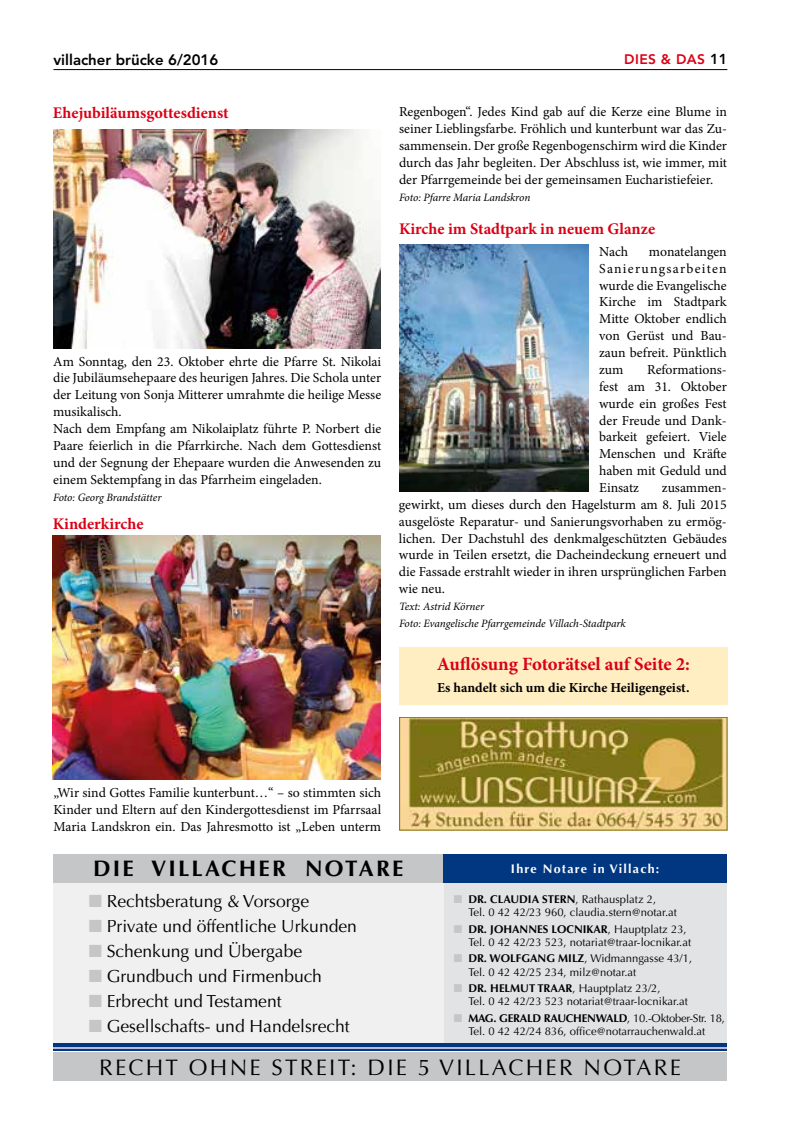
<style>
.page{position:relative;width:798px;height:1134px;background:#fff}
.page>*{position:absolute;margin:0;border:0;box-sizing:border-box;transform-origin:0 0}
.t1{font:22.5px "Optima";letter-spacing:.1em;color:#000}
.t2{font:700 22.5px "Optima";letter-spacing:.1em;color:#000}
.t3{font:700 18.75px "Minion Pro";letter-spacing:-.005em;color:#da0015}
.t4{font:17.5px "Optima";color:#000}
.t5{font:700 16.25px "Minion Pro";color:#da0015}
.t6{font:800 15px "Avenir";color:#000}
.t7{font:13.75px/16.9px "Minion Pro";color:#000;text-align:justify}
.t8{font:700 13.75px "Minion Pro";color:#000}
.t9{font:800 13.75px "Avenir";letter-spacing:.03em;color:#da0015}
.t10{font:700 12.5px "Optima";letter-spacing:.1em;color:#fff}
.t11{font:11.25px/13.1px "Optima";color:#000}
.t12{font:italic 11.25px/16.9px "Minion Pro";letter-spacing:-.01em;color:#000}
.s1{font-size:14.38px;color:#000}
.s2{color:#c5c6c8}
.s3{font-weight:700}
</style>
<div class="page">
<hr style="left:53px;top:69px;width:674px;height:1px;background:#000">
<div style="left:443px;top:881px;width:283px;height:163px;background:#e2e3e4"></div>
<div style="left:53px;top:882px;width:390px;height:163px;background:#f0f0f0"></div>
<div style="left:53px;top:854px;width:390px;height:28px;background:#c5c6c8"></div>
<div style="left:443px;top:854px;width:283px;height:28px;background:#013781"></div>
<div style="left:53px;top:1052px;width:673px;height:29px;background:#c5c6c8"></div>
<svg style="left:53px;top:1044px;width:673px;height:7px;background:#204c8f"></svg>
<hr style="left:53px;top:1047px;width:673px;height:1px;background:#bcbad7">
<img style="left:53px;top:536px;width:328px;height:244px">
<img style="left:53px;top:130px;width:328px;height:218px">
<div style="left:399px;top:647px;width:328px;height:58px;background:#ffeec2"></div>
<img style="left:401px;top:719px;width:324px;height:109px">
<div style="left:399px;top:717px;width:328px;height:113px;border:1px solid #7a7115"></div>
<img style="left:399px;top:244px;width:189px;height:247px">
<p class="t6" style="left:53px;top:50px;width:166px">villacher brücke 6/2016</p>
<p class="t9" style="left:624px;top:51px;width:105px">DIES &amp; DAS <span class="s1">11</span></p>
<p class="t5" style="left:53px;top:101px;width:177px">Ehejubiläumsgottesdienst</p>
<p class="t7" style="left:53px;top:353px;width:329px;text-align:left">Am Sonntag, den 23. Oktober ehrte die Pfarre St. Nikolai die Jubiläumsehepaare des heurigen Jahres. Die Schola unter der Leitung von Sonja Mitterer umrahmte die heilige Messe musikalisch.<br>Nach dem Empfang am Nikolaiplatz führte P. Norbert die Paare feierlich in die Pfarrkirche. Nach dem Gottesdienst und der Segnung der Ehepaare wurden die Anwesenden zu einem Sektempfang in das Pfarrheim eingeladen.</p>
<p class="t12" style="left:53px;top:488px;width:110px">Foto: Georg Brandstätter</p>
<p class="t5" style="left:53px;top:512px;width:92px">Kinderkirche</p>
<p class="t7" style="left:399px;top:104px;width:329px">Regenbogen“. Jedes Kind gab auf die Kerze eine Blume in seiner Lieblingsfarbe. Fröhlich und kunterbunt war das Zu&shy;sammensein. Der große Regenbogenschirm wird die Kinder durch das Jahr begleiten. Der Abschluss ist, wie immer, mit der Pfarrgemeinde bei der gemeinsamen Eucharistiefeier.</p>
<p class="t12" style="left:399px;top:189px;width:133px">Foto: Pfarre Maria Landskron</p>
<p class="t5" style="left:399px;top:217px;width:258px">Kirche im Stadtpark in neuem Glanze</p>
<p class="t7" style="left:599px;top:243px;width:30px">Nach</p>
<p class="t7" style="left:599px;top:243px;width:129px;text-indent:50px">monatelangen Sanierungsarbeiten wurde die Evangelische Kirche im Stadtpark Mitte Oktober endlich von Gerüst und Bau&shy;zaun befreit. Pünktlich zum</p>
<p class="t7" style="left:599px;top:361px;width:129px;text-indent:48px">Reformations&shy;fest am 31. Oktober wurde ein großes Fest der Freude und Dank&shy;barkeit gefeiert. Viele Menschen und Kräfte haben mit Geduld und Einsatz</p>
<p class="t7" style="left:399px;top:479px;width:329px;text-indent:263px">zusammen&shy;gewirkt, um dieses durch den Hagelsturm am 8. Juli 2015 ausgelöste Reparatur- und Sanierungsvorhaben zu ermög&shy;lichen. Der Dachstuhl des denkmalgeschützten Gebäudes wurde in Teilen ersetzt, die Dacheindeckung erneuert und die Fassade erstrahlt wieder in ihren ursprünglichen Farben wie neu.</p>
<p class="t12" style="left:399px;top:598px;width:228px">Text: Astrid Körner<br>Foto: Evangelische Pfarrgemeinde Villach-Stadtpark</p>
<h2 class="t3" style="left:436px;top:651px;width:254px">Auflösung Fotorätsel auf Seite 2:</h2>
<p class="t8" style="left:437px;top:678px;width:254px">Es handelt sich um die Kirche Heiligengeist.</p>
<p class="t7" style="left:53px;top:784px;width:329px">„Wir sind Gottes Familie kunterbunt…“ – so stimmten sich Kinder und Eltern auf den Kindergottesdienst im Pfarrsaal Maria Landskron ein. Das Jahresmotto ist „Leben unterm</p>
<h1 class="t2" style="left:93px;top:856px;width:311px">DIE VILLACHER NOTARE</h1>
<p class="t10" style="left:510px;top:861px;width:150px">Ihre Notare in Villach:</p>
<p class="t4" style="left:89px;top:890px;width:222px"><span class="s2">■</span> Rechtsberatung &amp; Vorsorge</p>
<p class="t4" style="left:89px;top:915px;width:270px"><span class="s2">■</span> Private und öffentliche Urkunden</p>
<p class="t4" style="left:89px;top:940px;width:215px"><span class="s2">■</span> Schenkung und Übergabe</p>
<p class="t4" style="left:89px;top:965px;width:235px"><span class="s2">■</span> Grundbuch und Firmenbuch</p>
<p class="t4" style="left:89px;top:991px;width:194px"><span class="s2">■</span> Erbrecht und Testament</p>
<p class="t4" style="left:89px;top:1016px;width:262px"><span class="s2">■</span> Gesellschafts- und Handelsrecht</p>
<p class="t11" style="left:468px;top:893px;width:210px;text-indent:-14px"><span class="s2">■</span> <span class="s3">DR. CLAUDIA STERN</span>, Rathausplatz 2,<br>Tel. 0 42 42/23 960, claudia.stern@notar.at</p>
<p class="t11" style="left:468px;top:922px;width:224px;text-indent:-14px"><span class="s2">■</span> <span class="s3">DR. JOHANNES LOCNIKAR</span>, Hauptplatz 23,<br>Tel. 0 42 42/23 523, notariat@traar-locnikar.at</p>
<p class="t11" style="left:468px;top:952px;width:225px;text-indent:-14px"><span class="s2">■</span> <span class="s3">DR. WOLFGANG MILZ</span>, Widmanngasse 43/1,<br>Tel. 0 42 42/25 234, milz@notar.at</p>
<p class="t11" style="left:468px;top:982px;width:221px;text-indent:-14px"><span class="s2">■</span> <span class="s3">DR. HELMUT TRAAR</span>, Hauptplatz 23/2,<br>Tel. 0 42 42/23 523 notariat@traar-locnikar.at</p>
<p class="t11" style="left:454px;top:1012px;width:272px;text-align:center"><span class="s2">■</span> <span class="s3">MAG. GERALD RAUCHENWALD</span>, 10.-Oktober-Str. 18,<br>Tel. 0 42 42/24 836, office@notarrauchenwald.at</p>
<h1 class="t1" style="left:99px;top:1054px;width:583px">RECHT OHNE STREIT: DIE 5 VILLACHER NOTARE</h1>
</div>
